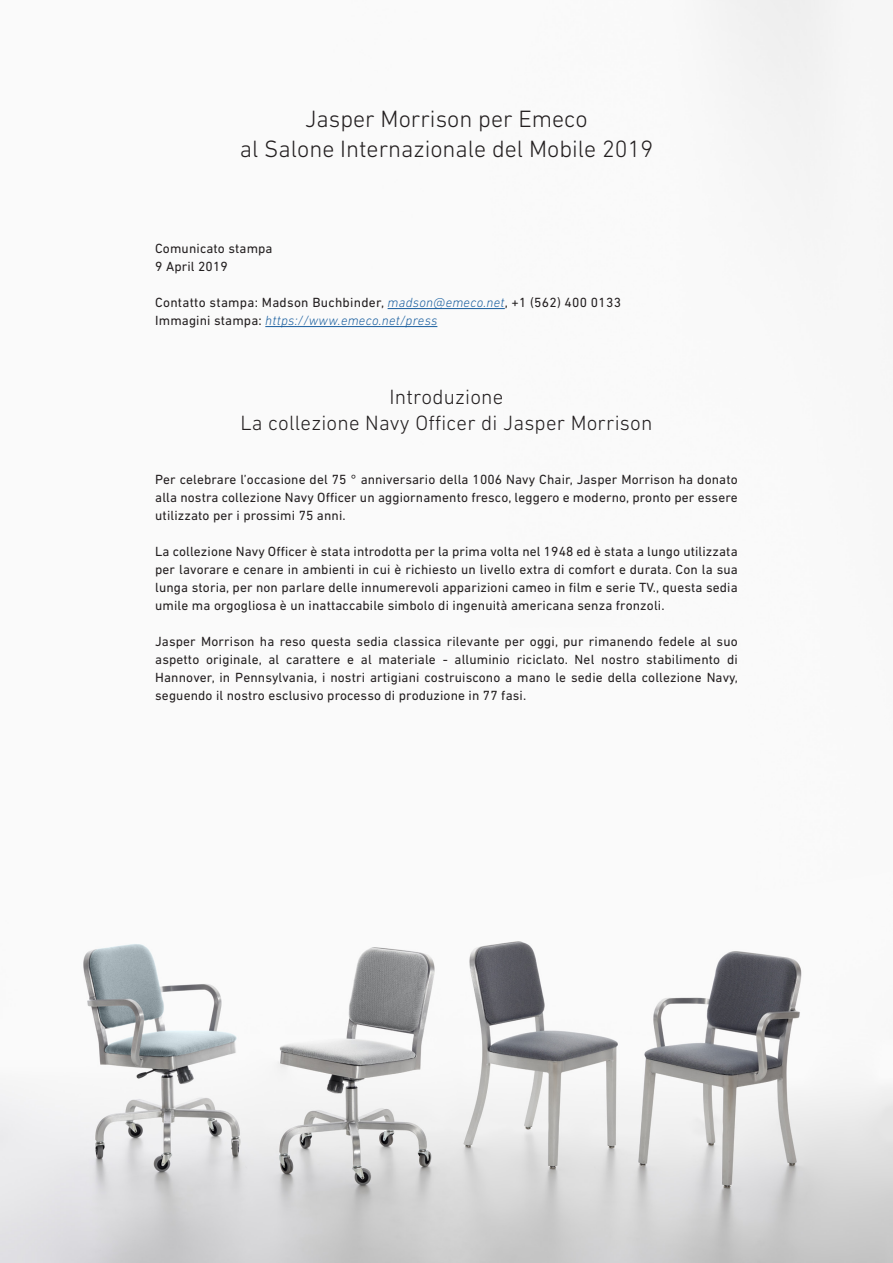
<style>
.page{position:relative;width:893px;height:1263px;background:#fff}
.page>*{position:absolute;margin:0;border:0;box-sizing:border-box;transform-origin:0 0}
.t1{font:300 24px "DIN Next LT Pro";color:#231f20}
.t2{font:300 21px "DIN Next LT Pro";letter-spacing:.01em;color:#231f20}
.t3{font:13.5px/18px "DIN Next LT Pro";letter-spacing:.01em;color:#231f20;text-align:justify}
.t4{font:italic 300 13.5px "DIN Next LT Pro";letter-spacing:.02em;color:#175d9e}
.s1{font-weight:300;font-style:italic;color:#175d9e}
.s2{font-weight:400;font-style:normal;color:#231f20}
</style>
<div class="page">
<img style="left:0;top:0;width:893px;height:1263px">
<hr style="left:388px;top:308px;width:117px;height:1px;background:#175d9e">
<hr style="left:265px;top:326px;width:172px;height:1px;background:#175d9e">
<p class="t1" style="left:305px;top:105px;width:284px">Jasper Morrison per Emeco</p>
<p class="t1" style="left:240px;top:135px;width:415px">al Salone Internazionale del Mobile 2019</p>
<p class="t3" style="left:155px;top:239px;width:119px">Comunicato stampa</p>
<p class="t3" style="left:155px;top:257px;width:74px">9 April 2019</p>
<p class="t3" style="left:155px;top:293px;width:467px">Contatto stampa: Madson Buchbinder, <span class="s1">madson@emeco.net</span>, +1 (562) 400 0133</p>
<p class="t4" style="left:155px;top:313px;width:284px"><span class="s2">Immagini stampa:</span> https://www.emeco.net/press</p>
<p class="t2" style="left:390px;top:385px;width:115px">Introduzione</p>
<p class="t2" style="left:241px;top:410px;width:413px">La collezione Navy Officer di Jasper Morrison</p>
<p class="t3" style="left:155px;top:470px;width:584px">Per celebrare l’occasione del 75 ° anniversario della 1006 Navy Chair, Jasper Morrison ha donato alla nostra collezione Navy Officer un aggiornamento fresco, leggero e moderno, pronto per essere utilizzato per i prossimi 75 anni.</p>
<p class="t3" style="left:155px;top:542px;width:584px">La collezione Navy Officer è stata introdotta per la prima volta nel 1948 ed è stata a lungo utilizzata per lavorare e cenare in ambienti in cui è richiesto un livello extra di comfort e durata. Con la sua lunga storia, per non parlare delle innumerevoli apparizioni cameo in film e serie TV., questa sedia umile ma orgogliosa è un inattaccabile simbolo di ingenuità americana senza fronzoli.</p>
<p class="t3" style="left:155px;top:632px;width:584px">Jasper Morrison ha reso questa sedia classica rilevante per oggi, pur rimanendo fedele al suo aspetto originale, al carattere e al materiale - alluminio riciclato. Nel nostro stabilimento di Hannover, in Pennsylvania, i nostri artigiani costruiscono a mano le sedie della collezione Navy, seguendo il nostro esclusivo processo di produzione in 77 fasi.</p>
</div>
